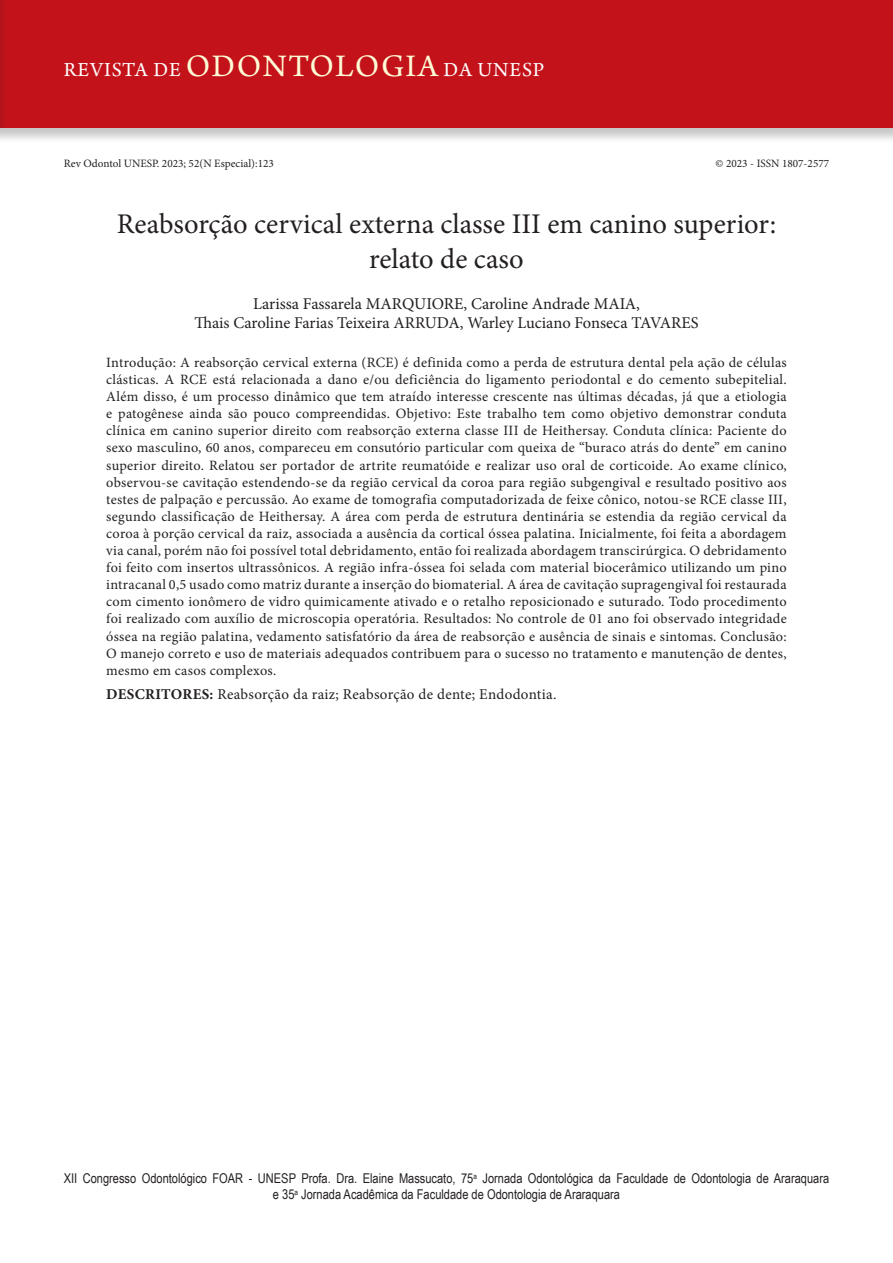
<style>
.page{position:relative;width:893px;height:1263px;background:#fff}
.page>*{position:absolute;margin:0;border:0;box-sizing:border-box;transform-origin:0 0}
.ArticleTitle{font:28.5px/34.2px "Minion Pro";color:#231f20;text-align:center}
.t1{font:21px "Arno Pro";letter-spacing:.04em;color:#fff}
.Authors{font:16.5px/19.8px "Minion Pro";letter-spacing:-.005em;color:#231f20;text-align:center}
.Keywords{font:15px "Minion Pro";letter-spacing:.02em;color:#231f20}
.Abstract{font:14.25px/17.1px "Minion Pro";letter-spacing:.02em;color:#231f20;text-align:justify}
.t2{font:13.5px/16.2px "Arial Narrow";color:#231f20;text-align:center}
.t3{font:11.25px "Minion Pro";color:#231f20}
.s1{font-size:33px;color:#fffbd6}
.s2{font-weight:700}
</style>
<div class="page">
<div style="left:0;top:0;width:893px;height:144px;background:#231f20;opacity:.25"></div>
<div style="left:0;top:0;width:893px;height:128px;background:#c4121a"></div>
<div style="left:0;top:0;width:8px;height:144px;background:#231f20;opacity:.25"></div>
<hr style="left:0;top:0;width:1px;height:128px;background:#c4121a">
<h2 class="t1" style="left:64px;top:58px;width:482px">REVISTA DE <span class="s1">ODONTOLOGIA</span> DA UNESP</h2>
<p class="t3" style="left:64px;top:156px;width:212px">Rev Odontol UNESP. 2023; 52(N Especial):123</p>
<p class="t3" style="left:715px;top:156px;width:115px">© 2023 - ISSN 1807-2577</p>
<p class="ArticleTitle" style="left:117px;top:207px;width:661px">Reabsorção cervical externa classe III em canino superior: relato de caso</p>
<p class="Authors" style="left:194px;top:293px;width:506px">Larissa Fassarela MARQUIORE, Caroline Andrade MAIA,<br>Thais Caroline Farias Teixeira ARRUDA, Warley Luciano Fonseca TAVARES</p>
<p class="Abstract" style="left:106px;top:354px;width:682px">Introdução: A reabsorção cervical externa (RCE) é definida como a perda de estrutura dental pela ação de células clásticas. A RCE está relacionada a dano e/ou deficiência do ligamento periodontal e do cemento subepitelial.<br>Além disso, é um processo dinâmico que tem atraído interesse crescente nas últimas décadas, já que a etiologia e patogênese ainda são pouco compreendidas. Objetivo: Este trabalho tem como objetivo demonstrar conduta clínica em canino superior direito com reabsorção externa classe III de Heithersay. Conduta clínica: Paciente do sexo masculino, 60 anos, compareceu em consutório particular com queixa de “buraco atrás do dente” em canino superior direito. Relatou ser portador de artrite reumatóide e realizar uso oral de corticoide. Ao exame clínico, observou-se cavitação estendendo-se da região cervical da coroa para região subgengival e resultado positivo aos testes de palpação e percussão. Ao exame de tomografia computadorizada de feixe cônico, notou-se RCE classe III, segundo classificação de Heithersay. A área com perda de estrutura dentinária se estendia da região cervical da coroa à porção cervical da raiz, associada a ausência da cortical óssea palatina. Inicialmente, foi feita a abordagem via canal, porém não foi possível total debridamento, então foi realizada abordagem transcirúrgica. O debridamento foi feito com insertos ultrassônicos. A região infra-óssea foi selada com material biocerâmico utilizando um pino intracanal 0,5 usado como matriz durante a inserção do biomaterial. A área de cavitação supragengival foi restaurada com cimento ionômero de vidro quimicamente ativado e o retalho reposicionado e suturado. Todo procedimento foi realizado com auxílio de microscopia operatória. Resultados: No controle de 01 ano foi observado integridade óssea na região palatina, vedamento satisfatório da área de reabsorção e ausência de sinais e sintomas. Conclusão:<br>O manejo correto e uso de materiais adequados contribuem para o sucesso no tratamento e manutenção de dentes, mesmo em casos complexos.</p>
<p class="Keywords" style="left:106px;top:684px;width:452px"><span class="s2">DESCRITORES:</span> Reabsorção da raiz; Reabsorção de dente; Endodontia.</p>
<p class="t2" style="left:64px;top:1169px;width:767px">XII Congresso Odontológico FOAR - UNESP Profa. Dra. Elaine Massucato, 75<sup>a</sup> Jornada Odontológica da Faculdade de Odontologia de Araraquara e 35<sup>a</sup> Jornada Acadêmica da Faculdade de Odontologia de Araraquara</p>
</div>
